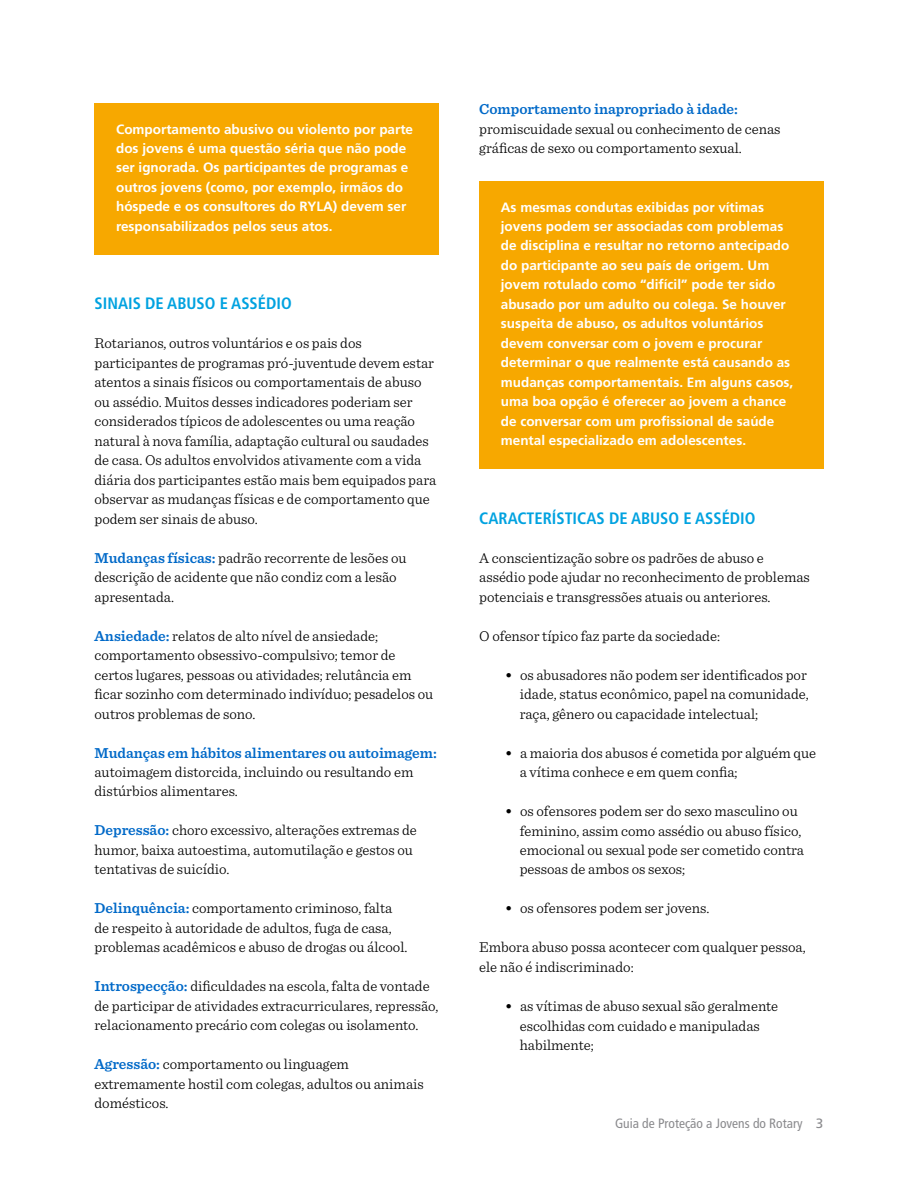
<style>
.page{position:relative;width:918px;height:1188px;background:#fff}
.page>*{position:absolute;margin:0;border:0;box-sizing:border-box;transform-origin:0 0}
.t1{font:700 condensed 16.5px "Frutiger LT Std";color:#00a2e0}
.t2{font:300 15px/19.5px "Sentinel";color:#000}
.t3{font:600 15px "Sentinel";color:#0069c8}
.t4{font:700 13.5px/19.5px "Frutiger LT Std";color:#fff}
.t5{font:condensed 13.5px "Frutiger LT Std";color:#8a8a8d}
.s1{font-weight:600;color:#0069c8}
.s2{font-weight:600}
.s3{font-stretch:normal}
</style>
<div class="page">
<div style="left:479px;top:181px;width:345px;height:288px;background:#f7a800"></div>
<div style="left:94px;top:103px;width:345px;height:152px;background:#f7a800"></div>
<p class="t4" style="left:116px;top:119px;width:299px">Comportamento abusivo ou violento por parte dos jovens é uma questão séria que não pode ser ignorada. Os participantes de programas e outros jovens (como, por exemplo, irmãos do hóspede e os consultores do RYLA) devem ser responsabilizados pelos seus atos.</p>
<p class="t1" style="left:94px;top:293px;width:199px">SINAIS DE ABUSO E ASSÉDIO</p>
<p class="t2" style="left:94px;top:332px;width:343px">Rotarianos, outros voluntários e os pais dos participantes de programas pró-juventude devem estar atentos a sinais físicos ou comportamentais de abuso ou assédio. Muitos desses indicadores poderiam ser considerados típicos de adolescentes ou uma reação natural à nova família, adaptação cultural ou saudades de casa. Os adultos envolvidos ativamente com a vida diária dos participantes estão mais bem equipados para observar as mudanças físicas e de comportamento que podem ser sinais de abuso.</p>
<p class="t2" style="left:94px;top:547px;width:314px"><span class="s1">Mudanças físicas:</span> padrão recorrente de lesões ou descrição de acidente que não condiz com a lesão apresentada.</p>
<p class="t2" style="left:94px;top:625px;width:340px"><span class="s1">Ansiedade:</span> relatos de alto nível de ansiedade; comportamento obsessivo-compulsivo; temor de certos lugares, pessoas ou atividades; relutância em ficar sozinho com determinado indivíduo; pesadelos ou outros problemas de sono.</p>
<p class="t3" style="left:94px;top:741px;width:344px">Mudanças em hábitos alimentares ou autoimagem:</p>
<p class="t2" style="left:94px;top:761px;width:320px">autoimagem distorcida, incluindo ou resultando em distúrbios alimentares.</p>
<p class="t2" style="left:94px;top:820px;width:324px"><span class="s1">Depressão:</span> choro excessivo, alterações extremas de humor, baixa autoestima, automutilação e gestos ou tentativas de suicídio.</p>
<p class="t2" style="left:94px;top:898px;width:315px"><span class="s1">Delinquência:</span> comportamento criminoso, falta de respeito à autoridade de adultos, fuga de casa, problemas acadêmicos e abuso de drogas ou álcool.</p>
<p class="t2" style="left:94px;top:976px;width:346px"><span class="s1">Introspecção:</span> dificuldades na escola, falta de vontade de participar de atividades extracurriculares, repressão, relacionamento precário com colegas ou isolamento.</p>
<p class="t2" style="left:94px;top:1054px;width:331px"><span class="s1">Agressão:</span> comportamento ou linguagem extremamente hostil com colegas, adultos ou animais domésticos.</p>
<p class="t3" style="left:479px;top:97px;width:260px">Comportamento inapropriado à idade:</p>
<p class="t2" style="left:479px;top:118px;width:303px">promiscuidade sexual ou conhecimento de cenas gráficas de sexo ou comportamento sexual.</p>
<p class="t4" style="left:501px;top:197px;width:294px">As mesmas condutas exibidas por vítimas jovens podem ser associadas com problemas de disciplina e resultar no retorno antecipado do participante ao seu país de origem. Um jovem rotulado como “difícil” pode ter sido abusado por um adulto ou colega. Se houver suspeita de abuso, os adultos voluntários devem conversar com o jovem e procurar determinar o que realmente está causando as mudanças comportamentais. Em alguns casos, uma boa opção é oferecer ao jovem a chance de conversar com um profissional de saúde mental especializado em adolescentes.</p>
<p class="t1" style="left:479px;top:508px;width:278px">CARACTERÍSTICAS DE ABUSO E ASSÉDIO</p>
<p class="t2" style="left:479px;top:547px;width:332px">A conscientização sobre os padrões de abuso e assédio pode ajudar no reconhecimento de problemas potenciais e transgressões atuais ou anteriores.</p>
<p class="t2" style="left:479px;top:625px;width:242px">O ofensor típico faz parte da sociedade:</p>
<p class="t2" style="left:520px;top:664px;width:291px;text-indent:-15px"><span class="s2">•</span> os abusadores não podem ser identificados por idade, status econômico, papel na comunidade, raça, gênero ou capacidade intelectual;</p>
<p class="t2" style="left:520px;top:742px;width:298px;text-indent:-15px"><span class="s2">•</span> a maioria dos abusos é cometida por alguém que a vítima conhece e em quem confia;</p>
<p class="t2" style="left:520px;top:800px;width:286px;text-indent:-15px"><span class="s2">•</span> os ofensores podem ser do sexo masculino ou feminino, assim como assédio ou abuso físico, emocional ou sexual pode ser cometido contra pessoas de ambos os sexos;</p>
<p class="t2" style="left:505px;top:898px;width:206px"><span class="s2">•</span> os ofensores podem ser jovens.</p>
<p class="t2" style="left:479px;top:937px;width:328px">Embora abuso possa acontecer com qualquer pessoa, ele não é indiscriminado:</p>
<p class="t2" style="left:520px;top:995px;width:260px;text-indent:-15px"><span class="s2">•</span> as vítimas de abuso sexual são geralmente escolhidas com cuidado e manipuladas habilmente;</p>
<p class="t5" style="left:615px;top:1115px;width:210px">Guia de Proteção a Jovens do Rotary <span class="s3">3</span></p>
</div>
